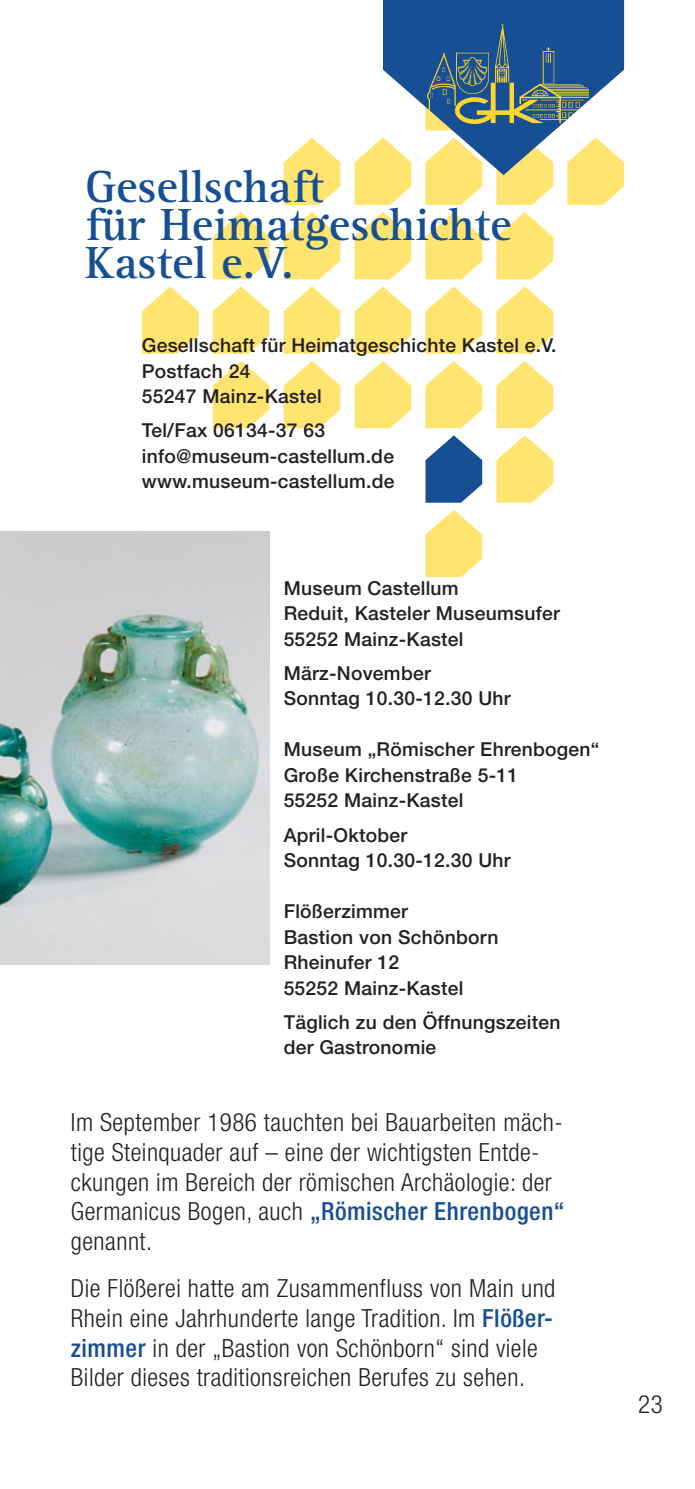
<style>
.page{position:relative;width:695px;height:1489px;background:#fff}
.page>*{position:absolute;margin:0;border:0;box-sizing:border-box;transform-origin:0 0}
.t1{font:700 46.5px/38.2px "Rotis Serif";color:#164f93}
.t2{font:300 condensed 25px/29.8px "Helvetica Neue";letter-spacing:.02em;color:#231f20}
.t3{font:500 19.25px/25.5px "Helvetica Neue";letter-spacing:.015em;color:#231f20}
.s1{font-weight:500;color:#164f93}
</style>
<div class="page">
<img style="left:0;top:531px;width:269px;height:433px">
<svg style="left:142px;top:286px;width:56px;height:68px"></svg>
<svg style="left:213px;top:286px;width:56px;height:68px"></svg>
<svg style="left:213px;top:361px;width:56px;height:67px"></svg>
<svg style="left:283px;top:286px;width:57px;height:68px"></svg>
<svg style="left:283px;top:361px;width:57px;height:67px"></svg>
<svg style="left:354px;top:286px;width:57px;height:68px"></svg>
<svg style="left:354px;top:361px;width:57px;height:67px"></svg>
<svg style="left:425px;top:286px;width:57px;height:68px"></svg>
<svg style="left:425px;top:361px;width:57px;height:67px"></svg>
<svg style="left:496px;top:286px;width:57px;height:68px"></svg>
<svg style="left:213px;top:212px;width:56px;height:67px"></svg>
<svg style="left:283px;top:212px;width:57px;height:67px"></svg>
<svg style="left:354px;top:212px;width:57px;height:67px"></svg>
<svg style="left:425px;top:212px;width:57px;height:67px"></svg>
<svg style="left:496px;top:212px;width:57px;height:67px"></svg>
<svg style="left:283px;top:137px;width:57px;height:68px"></svg>
<svg style="left:354px;top:137px;width:57px;height:68px"></svg>
<svg style="left:425px;top:175px;width:57px;height:30px;background:#ffe781"></svg>
<svg style="left:496px;top:175px;width:57px;height:30px;background:#fee781"></svg>
<svg style="left:567px;top:175px;width:57px;height:30px;background:#ffe781"></svg>
<svg style="left:496px;top:361px;width:57px;height:67px"></svg>
<svg style="left:425px;top:435px;width:57px;height:67px"></svg>
<svg style="left:425px;top:510px;width:57px;height:67px"></svg>
<svg style="left:496px;top:435px;width:57px;height:67px"></svg>
<svg style="left:383px;top:0;width:241px;height:175px;fill:#164f93"></svg>
<img style="left:427px;top:24px;width:161px;height:99px">
<h1 class="t1" style="left:85px;top:171px;width:428px">Gesellschaft<br>für Heimatgeschichte<br>Kastel e.V.</h1>
<p class="t3" style="left:142px;top:334px;width:416px">Gesellschaft für Heimatgeschichte Kastel e.V.<br>Postfach 24<br>55247 Mainz-Kastel</p>
<p class="t3" style="left:142px;top:419px;width:254px">Tel/Fax 06134-37 63 info@museum-castellum.de www.museum-castellum.de</p>
<p class="t3" style="left:283px;top:577px;width:277px">Museum Castellum<br>Reduit, Kasteler Museumsufer<br>55252 Mainz-Kastel</p>
<p class="t3" style="left:283px;top:662px;width:228px">März-November<br>Sonntag 10.30-12.30 Uhr</p>
<p class="t3" style="left:283px;top:738px;width:317px">Museum „Römischer Ehrenbogen“<br>Große Kirchenstraße 5-11<br>55252 Mainz-Kastel</p>
<p class="t3" style="left:283px;top:823px;width:228px">April-Oktober<br>Sonntag 10.30-12.30 Uhr</p>
<p class="t3" style="left:283px;top:900px;width:216px">Flößerzimmer<br>Bastion von Schönborn<br>Rheinufer 12<br>55252 Mainz-Kastel</p>
<p class="t3" style="left:283px;top:1010px;width:278px">Täglich zu den Öffnungszeiten der Gastronomie</p>
<p class="t2" style="left:71px;top:1109px;width:495px">Im September 1986 tauchten bei Bauarbeiten mäch&shy;tige Steinquader auf – eine der wichtigsten Entde&shy;ckungen im Bereich der römischen Archäologie: der Germanicus Bogen, auch <span class="s1">„Römischer Ehrenbogen“ </span>genannt.</p>
<p class="t2" style="left:71px;top:1275px;width:486px">Die Flößerei hatte am Zusammenfluss von Main und Rhein eine Jahrhunderte lange Tradition. Im <span class="s1">Flößer&shy;zimmer</span> in der „Bastion von Schönborn“ sind viele Bilder dieses traditionsreichen Berufes zu sehen.</p>
<p class="t2" style="left:638px;top:1391px;width:26px">23</p>
</div>
